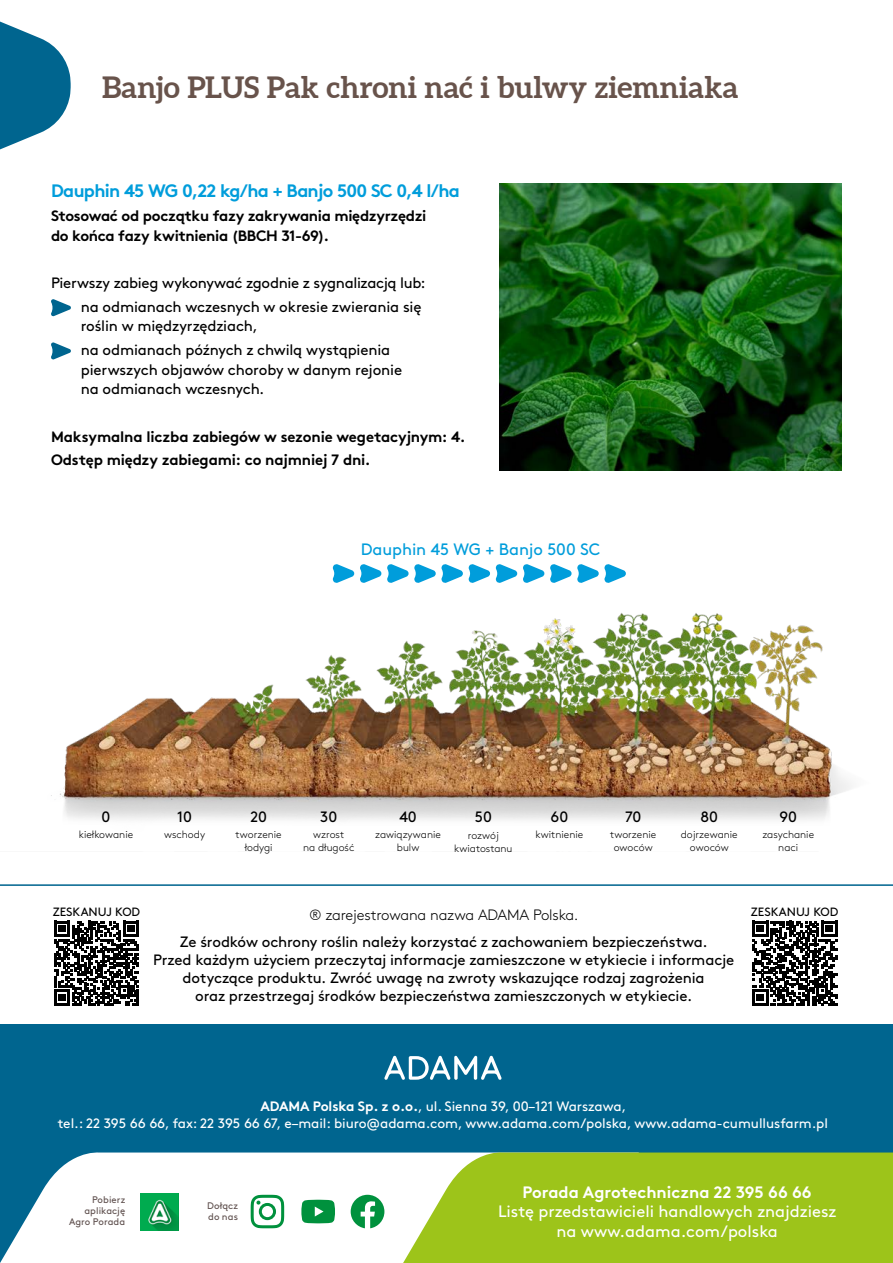
<style>
.page{position:relative;width:893px;height:1263px;background:#fff}
.page>*{position:absolute;margin:0;border:0;box-sizing:border-box;transform-origin:0 0}
.t1{font:700 30px "Aleo";letter-spacing:.005em;color:#68534b}
.t2{font:700 18px "Brown Pro";letter-spacing:-.04em;color:#009ddb}
.t3{font:16.5px/19.8px "Brown Pro";color:#fff;text-align:center}
.t4{font:700 16.5px "Brown Pro";color:#fff}
.t5{font:16.5px "Brown Pro";letter-spacing:-.01em;color:#009ddb}
.t6{font:15px/18px "Brown Pro";letter-spacing:-.01em;color:#000}
.t7{font:700 15px/19.5px "Brown Pro";letter-spacing:-.015em;color:#000}
.t8{font:300 15px "Brown Pro";letter-spacing:-.015em;color:#000}
.t9{font:13.65px/16.4px "Brown Pro";letter-spacing:-.005em;color:#fff;text-align:center}
.t10{font:12px "Brown Pro";color:#000}
.t11{font:300 10.5px/12.6px "Brown Pro";color:#000;text-align:center}
.t12{font:9.6px/10.9px "Brown Pro";letter-spacing:.005em;color:#5f504e;text-align:right}
.s1{font-weight:700}
</style>
<div class="page">
<img style="left:51px;top:613px;width:801px;height:207px">
<svg style="left:496px;top:564px;width:21px;height:19px"></svg>
<svg style="left:360px;top:564px;width:21px;height:19px"></svg>
<svg style="left:469px;top:564px;width:21px;height:19px"></svg>
<svg style="left:550px;top:564px;width:76px;height:19px"></svg>
<svg style="left:333px;top:564px;width:21px;height:19px"></svg>
<svg style="left:523px;top:564px;width:21px;height:19px"></svg>
<svg style="left:387px;top:564px;width:76px;height:19px"></svg>
<div style="left:0;top:1024px;width:893px;height:239px;background:#00658f"></div>
<svg style="left:0;top:1152px;width:396px;height:111px;fill:#fff"></svg>
<svg style="left:396px;top:1152px;width:497px;height:111px;fill:#9dc41a"></svg>
<hr style="left:0;top:884px;width:893px;height:2px;background:#00658f">
<svg style="left:384px;top:1056px;width:118px;height:24px"></svg>
<img style="left:141px;top:1193px;width:37px;height:38px">
<svg style="left:351px;top:1195px;width:33px;height:33px"></svg>
<svg style="left:251px;top:1195px;width:33px;height:33px"></svg>
<svg style="left:301px;top:1200px;width:34px;height:23px"></svg>
<svg style="left:54px;top:921px;width:85px;height:85px"></svg>
<svg style="left:752px;top:921px;width:85px;height:85px"></svg>
<svg style="left:0;top:21px;width:71px;height:129px"></svg>
<svg style="left:51px;top:299px;width:20px;height:17px"></svg>
<svg style="left:51px;top:342px;width:20px;height:18px"></svg>
<img style="left:500px;top:184px;width:342px;height:287px">
<h1 class="t1" style="left:102px;top:68px;width:638px">Banjo PLUS Pak chroni nać i bulwy ziemniaka</h1>
<p class="t2" style="left:51px;top:177px;width:410px">Dauphin 45 WG 0,22 kg/ha + Banjo 500 SC 0,4 l/ha</p>
<p class="t7" style="left:51px;top:205px;width:377px">Stosować od początku fazy zakrywania międzyrzędzi do końca fazy kwitnienia (BBCH 31-69).</p>
<p class="t6" style="left:51px;top:270px;width:376px;line-height:23.7px;text-align:right">Pierwszy zabieg wykonywać zgodnie z sygnalizacją lub: na odmianach wczesnych w okresie zwierania się</p>
<p class="t6" style="left:81px;top:313px;width:311px;line-height:23.7px">roślin w międzyrzędziach,<br>na odmianach późnych z chwilą wystąpienia</p>
<p class="t6" style="left:81px;top:358px;width:323px;line-height:19.5px">pierwszych objawów choroby w danym rejonie na odmianach wczesnych.</p>
<p class="t7" style="left:51px;top:423px;width:416px;line-height:23.7px">Maksymalna liczba zabiegów w sezonie wegetacyjnym: 4.<br>Odstęp między zabiegami: co najmniej 7 dni.</p>
<p class="t5" style="left:361px;top:536px;width:241px">Dauphin 45 WG + Banjo 500 SC</p>
<p class="t6" style="left:102px;top:806px;width:10px">0</p>
<p class="t11" style="left:79px;top:828px;width:56px">kiełkowanie</p>
<p class="t6" style="left:177px;top:806px;width:16px">10</p>
<p class="t11" style="left:164px;top:828px;width:43px">wschody</p>
<p class="t6" style="left:250px;top:806px;width:18px">20</p>
<p class="t11" style="left:236px;top:828px;width:48px">tworzenie łodygi</p>
<p class="t6" style="left:320px;top:806px;width:18px">30</p>
<p class="t11" style="left:303px;top:828px;width:53px">wzrost<br>na długość</p>
<p class="t6" style="left:399px;top:806px;width:19px">40</p>
<p class="t11" style="left:375px;top:828px;width:67px">zawiązywanie bulw</p>
<p class="t6" style="left:475px;top:807px;width:18px">50</p>
<p class="t11" style="left:454px;top:829px;width:60px">rozwój kwiatostanu</p>
<p class="t6" style="left:551px;top:806px;width:19px">60</p>
<p class="t11" style="left:536px;top:828px;width:49px">kwitnienie</p>
<p class="t6" style="left:625px;top:806px;width:18px">70</p>
<p class="t11" style="left:610px;top:828px;width:48px">tworzenie owoców</p>
<p class="t6" style="left:700px;top:806px;width:19px">80</p>
<p class="t11" style="left:681px;top:828px;width:58px">dojrzewanie owoców</p>
<p class="t6" style="left:779px;top:806px;width:19px">90</p>
<p class="t11" style="left:762px;top:828px;width:53px">zasychanie naci</p>
<p class="t10" style="left:53px;top:902px;width:89px">ZESKANUJ KOD</p>
<p class="t8" style="left:309px;top:904px;width:271px">® zarejestrowana nazwa ADAMA Polska.</p>
<p class="t6" style="left:153px;top:931px;width:583px;text-align:center">Ze środków ochrony roślin należy korzystać z zachowaniem bezpieczeństwa.<br>Przed każdym użyciem przeczytaj informacje zamieszczone w etykiecie i informacje dotyczące produktu. Zwróć uwagę na zwroty wskazujące rodzaj zagrożenia<br>oraz przestrzegaj środków bezpieczeństwa zamieszczonych w etykiecie.</p>
<p class="t10" style="left:751px;top:902px;width:89px">ZESKANUJ KOD</p>
<p class="t9" style="left:58px;top:1097px;width:772px"><span class="s1">ADAMA Polska Sp. z o.o.</span>, ul. Sienna 39, 00–121 Warszawa,<br>tel.: 22 395 66 66, fax: 22 395 66 67, e–mail: biuro@adama.com, www.adama.com/polska, www.adama-cumullusfarm.pl</p>
<p class="t12" style="left:69px;top:1193px;width:58px">Pobierz aplikację<br>Agro Porada</p>
<p class="t12" style="left:207px;top:1199px;width:32px;text-align:left">Dołącz do nas</p>
<p class="t4" style="left:523px;top:1178px;width:290px">Porada Agrotechniczna 22 395 66 66</p>
<p class="t3" style="left:498px;top:1200px;width:340px">Listę przedstawicieli handlowych znajdziesz na www.adama.com/polska</p>
</div>
